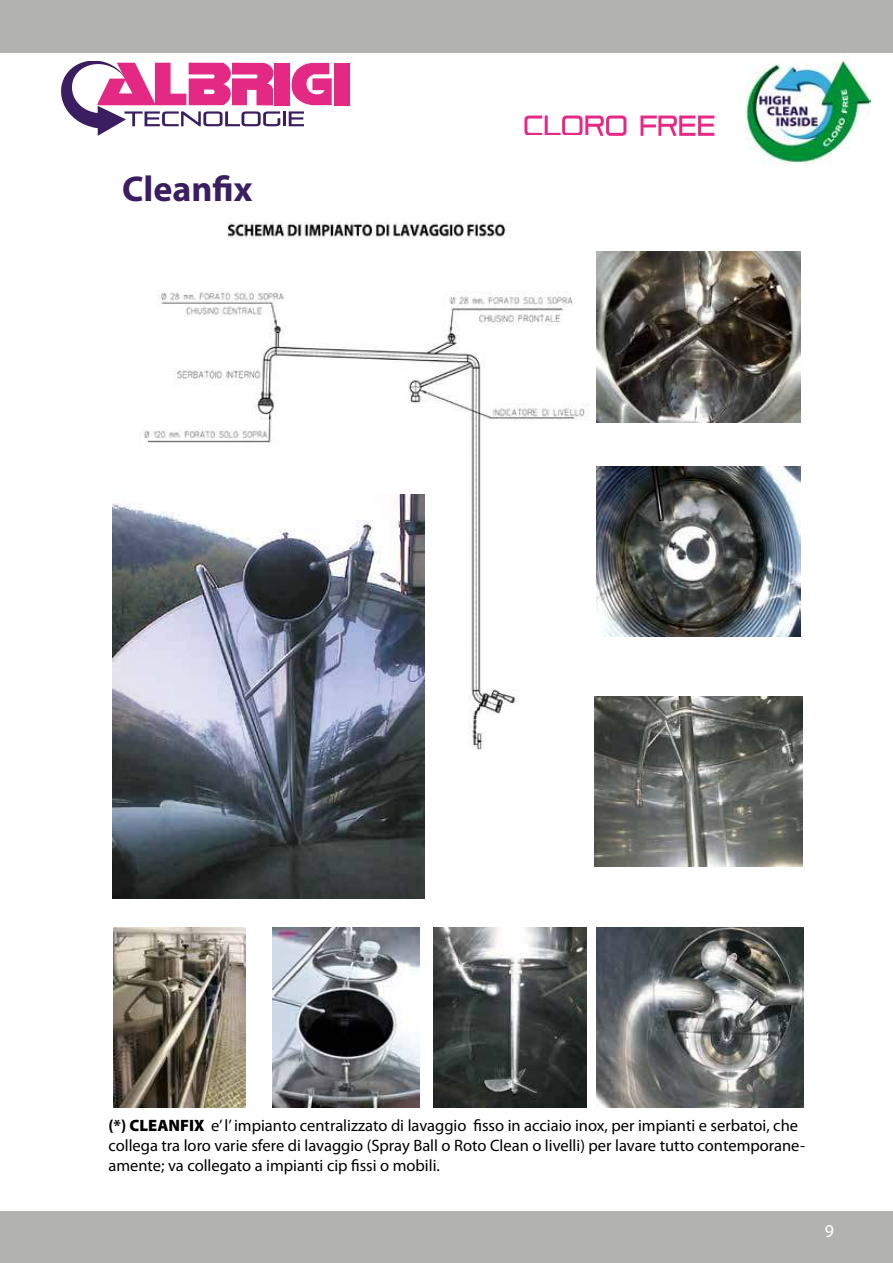
<style>
.page{position:relative;width:893px;height:1263px;background:#fff}
.page>*{position:absolute;margin:0;border:0;box-sizing:border-box;transform-origin:0 0}
.t1{font:700 36px "Myriad Pro";color:#3a1e61}
.t2{font:18px "Myriad Pro";color:#fff}
.t3{font:16.5px/19.8px "Myriad Pro";color:#000}
.s1{font-weight:700}
.s2{font-weight:900}
</style>
<div class="page">
<img style="left:745px;top:55px;width:125px;height:109px">
<div style="left:0;top:1212px;width:893px;height:51px;background:#b2b2b1"></div>
<div style="left:274px;top:63px;width:16px;height:42px;background:#e42984"></div>
<svg style="left:291px;top:63px;width:41px;height:42px"></svg>
<div style="left:334px;top:63px;width:16px;height:42px;background:#e42984"></div>
<svg style="left:61px;top:62px;width:219px;height:74px"></svg>
<hr style="left:283px;top:111px;width:3px;height:15px;background:#3a1e61">
<svg style="left:289px;top:111px;width:15px;height:15px"></svg>
<div style="left:0;top:0;width:893px;height:53px;background:#b2b2b1"></div>
<svg style="left:524px;top:116px;width:190px;height:20px"></svg>
<img style="left:144px;top:221px;width:452px;height:563px">
<img style="left:596px;top:252px;width:204px;height:170px">
<img style="left:596px;top:467px;width:204px;height:170px">
<img style="left:114px;top:927px;width:132px;height:180px">
<img style="left:272px;top:927px;width:148px;height:180px">
<img style="left:595px;top:697px;width:207px;height:170px">
<img style="left:434px;top:927px;width:153px;height:180px">
<img style="left:596px;top:927px;width:208px;height:180px">
<img style="left:113px;top:495px;width:311px;height:404px">
<h1 class="t1" style="left:122px;top:175px;width:132px">Cleanfix</h1>
<p class="t3" style="left:108px;top:1117px;width:698px"><span class="s1">(*)</span> <span class="s2">CLEANFIX</span> e’ l’ impianto centralizzato di lavaggio fisso in acciaio inox, per impianti e serbatoi, che collega tra loro varie sfere di lavaggio (Spray Ball o Roto Clean o livelli) per lavare tutto contemporane&shy;amente; va collegato a impianti cip fissi o mobili.</p>
<p class="t2" style="left:825px;top:1224px;width:11px">9</p>
</div>
